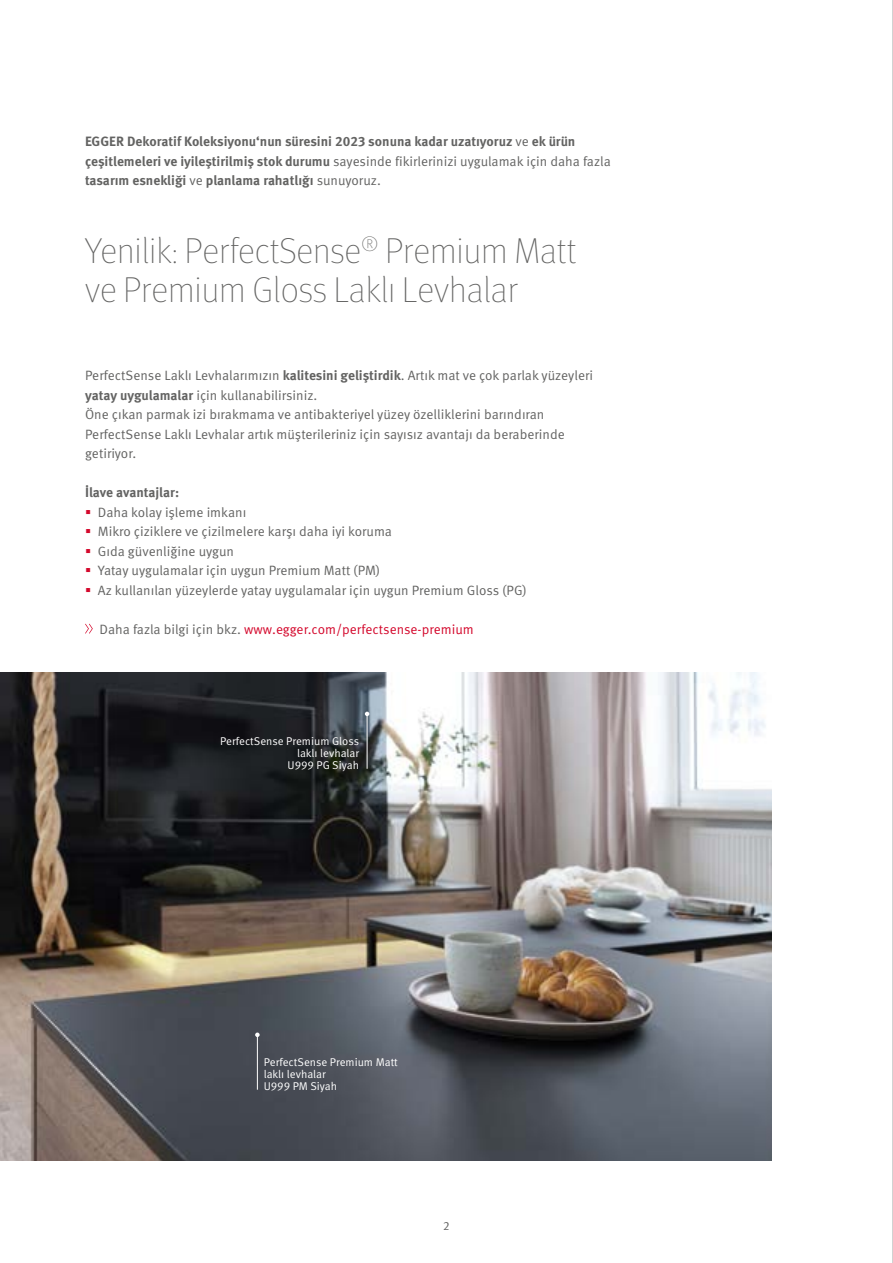
<style>
.page{position:relative;width:893px;height:1263px;background:#fff}
.page>*{position:absolute;margin:0;border:0;box-sizing:border-box;transform-origin:0 0}
.t1{font:100 36px/39px "Meta Pro";color:#636362}
.t2{font:13.5px/19.5px "Meta Pro Norm";color:#636362}
.t3{font:13.5px/19.5px "Meta Pro";color:#636362}
.t4{font:700 13.5px "Meta Pro";color:#636362}
.t5{font:13.5px "Meta Pro";color:#d4082c}
.t6{font:12px "Meta Pro";color:#636362}
.t7{font:11.25px/12px "Meta Pro";color:#fff}
.s1{font-family:"Meta Pro Norm";font-weight:400}
.s2{font-family:"Meta Pro";font-weight:700}
.s3{color:#636362}
</style>
<div class="page">
<hr style="left:892px;top:0;width:1px;height:1263px;background:#a7a7a8">
<svg style="left:85px;top:624px;width:8px;height:10px"></svg>
<img style="left:0;top:673px;width:771px;height:487px">
<hr style="left:257px;top:1035px;width:1px;height:55px;background:#fff">
<svg style="left:255px;top:1032px;width:5px;height:5px"></svg>
<hr style="left:367px;top:714px;width:1px;height:55px;background:#fff">
<svg style="left:365px;top:712px;width:4px;height:4px"></svg>
<p class="t4" style="left:85px;top:131px;width:492px">EGGER Dekoratif Koleksiyonu‘nun süresini 2023 sonuna kadar uzatıyoruz <span class="s1">ve</span> ek ürün</p>
<p class="t2" style="left:85px;top:150px;width:527px"><span class="s2">çeşitlemeleri ve iyileştirilmiş stok durumu</span> sayesinde fikirlerinizi uygulamak için daha fazla</p>
<p class="t4" style="left:85px;top:170px;width:297px">tasarım esnekliği <span class="s1">ve</span> planlama rahatlığı <span class="s1">sunuyoruz.</span></p>
<h1 class="t1" style="left:85px;top:230px;width:493px">Yenilik: PerfectSense<sup>®</sup> Premium Matt ve Premium Gloss Laklı Levhalar</h1>
<p class="t2" style="left:85px;top:365px;width:510px">PerfectSense Laklı Levhalarımızın <span class="s2">kalitesini geliştirdik</span>. Artık mat ve çok parlak yüzeyleri <span class="s2">yatay uygulamalar</span> için kullanabilirsiniz.<br>Öne çıkan parmak izi bırakmama ve antibakteriyel yüzey özelliklerini barındıran PerfectSense Laklı Levhalar artık müşterileriniz için sayısız avantajı da beraberinde getiriyor.</p>
<p class="t4" style="left:85px;top:482px;width:96px">İlave avantajlar:</p>
<p class="t3" style="left:98px;top:502px;width:431px">Daha kolay işleme imkanı<br>Mikro çiziklere ve çizilmelere karşı daha iyi koruma<br>Gıda güvenliğine uygun<br>Yatay uygulamalar için uygun Premium Matt (PM)<br>Az kullanılan yüzeylerde yatay uygulamalar için uygun Premium Gloss (PG)</p>
<p class="t5" style="left:100px;top:621px;width:376px"><span class="s3">Daha fazla bilgi için bkz.</span> www.egger.com/perfectsense-premium</p>
<p class="t7" style="left:220px;top:735px;width:140px;text-align:right">PerfectSense Premium Gloss laklı levhalar<br>U999 PG Siyah</p>
<p class="t7" style="left:264px;top:1056px;width:136px">PerfectSense Premium Matt laklı levhalar<br>U999 PM Siyah</p>
<p class="t6" style="left:443px;top:1218px;width:8px">2</p>
</div>
